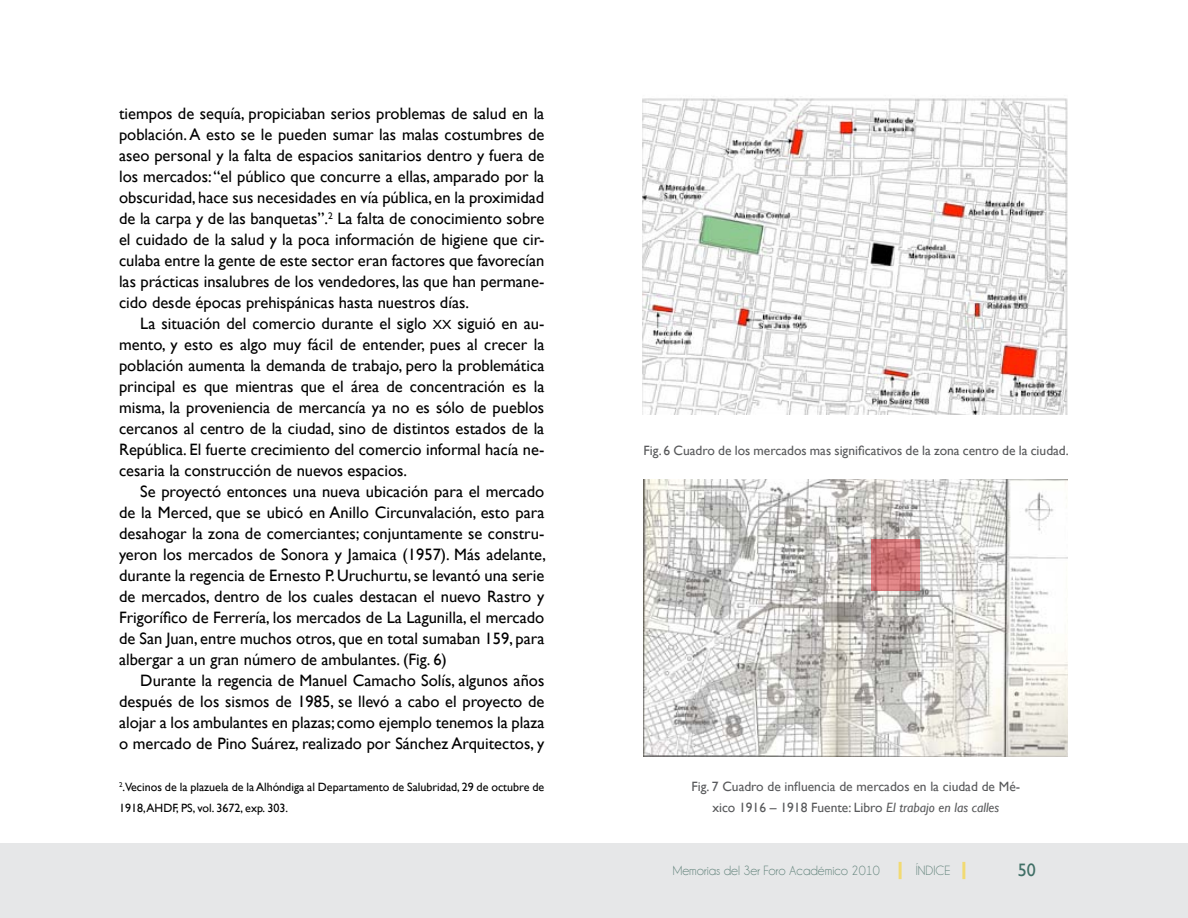
<style>
.page{position:relative;width:1188px;height:918px;background:#fff}
.page>*{position:absolute;margin:0;border:0;box-sizing:border-box;transform-origin:0 0}
.t1{font:18px "Gill Sans";color:#406f66}
.t2{font:16.5px/21px "Gill Sans";color:#000;text-align:justify}
.t3{font:13.5px/21px "Gill Sans";color:#58595b;text-align:center}
.t4{font:13.5px "Champagne&Limousines";color:#62837b}
.t5{font:12px/21px "Gill Sans";color:#000}
.s1{font-family:"Gill Sans MT SC800";font-size:13.2px}
.s2{font-style:italic}
</style>
<div class="page">
<div style="left:0;top:843px;width:1188px;height:74px;background:#e6e7e8"></div>
<hr style="left:899px;top:862px;width:3px;height:17px;background:#fdce04">
<hr style="left:962px;top:862px;width:3px;height:17px;background:#fdce04">
<img style="left:643px;top:98px;width:425px;height:317px">
<img style="left:644px;top:479px;width:423px;height:278px">
<svg style="left:871px;top:539px;width:48px;height:51px;background:#cf7476"></svg>
<p class="t2" style="left:119px;top:103px;width:427px">tiempos de sequía, propiciaban serios problemas de salud en la población. A esto se le pueden sumar las malas costumbres de aseo personal y la falta de espacios sanitarios dentro y fuera de los mercados: “el público que concurre a ellas, amparado por la obscuridad, hace sus necesidades en vía pública, en la proximidad de la carpa y de las banquetas”.<sup>2</sup> La falta de conocimiento sobre el cuidado de la salud y la poca información de higiene que cir&shy;culaba entre la gente de este sector eran factores que favorecían las prácticas insalubres de los vendedores, las que han permane&shy;cido desde épocas prehispánicas hasta nuestros días.</p>
<p class="t2" style="left:119px;top:313px;width:427px;text-indent:21px">La situación del comercio durante el siglo <span class="s1">xx</span> siguió en au&shy;mento, y esto es algo muy fácil de entender, pues al crecer la población aumenta la demanda de trabajo, pero la problemática principal es que mientras que el área de concentración es la misma, la proveniencia de mercancía ya no es sólo de pueblos cercanos al centro de la ciudad, sino de distintos estados de la República. El fuerte crecimiento del comercio informal hacía ne&shy;cesaria la construcción de nuevos espacios.</p>
<p class="t2" style="left:119px;top:481px;width:428px;text-indent:21px">Se proyectó entonces una nueva ubicación para el mercado de la Merced, que se ubicó en Anillo Circunvalación, esto para desahogar la zona de comerciantes; conjuntamente se constru&shy;yeron los mercados de Sonora y Jamaica (1957). Más adelante, durante la regencia de Ernesto P. Uruchurtu, se levantó una serie de mercados, dentro de los cuales destacan el nuevo Rastro y Frigorífico de Ferrería, los mercados de La Lagunilla, el mercado de San Juan, entre muchos otros, que en total sumaban 159, para albergar a un gran número de ambulantes. (Fig. 6)</p>
<p class="t2" style="left:119px;top:670px;width:427px;text-indent:21px">Durante la regencia de Manuel Camacho Solís, algunos años después de los sismos de 1985, se llevó a cabo el proyecto de alojar a los ambulantes en plazas; como ejemplo tenemos la plaza o mercado de Pino Suárez, realizado por Sánchez Arquitectos, y</p>
<p class="t5" style="left:119px;top:777px;width:427px"><sup>2</sup>.Vecinos de la plazuela de la Alhóndiga al Departamento de Salubridad, 29 de octubre de<br>1918, AHDF, PS, vol. 3672, exp. 303.</p>
<p class="t3" style="left:644px;top:440px;width:427px">Fig. 6 Cuadro de los mercados mas significativos de la zona centro de la ciudad.</p>
<p class="t3" style="left:691px;top:776px;width:330px">Fig. 7 Cuadro de influencia de mercados en la ciudad de Mé&shy;xico 1916 – 1918 Fuente: Libro <span class="s2">El trabajo en las calles</span></p>
<p class="t4" style="left:673px;top:863px;width:208px">Memorias del 3er Foro Académico 2010</p>
<p class="t4" style="left:916px;top:863px;width:36px">ÍNDICE</p>
<p class="t1" style="left:1018px;top:860px;width:19px">50</p>
</div>
